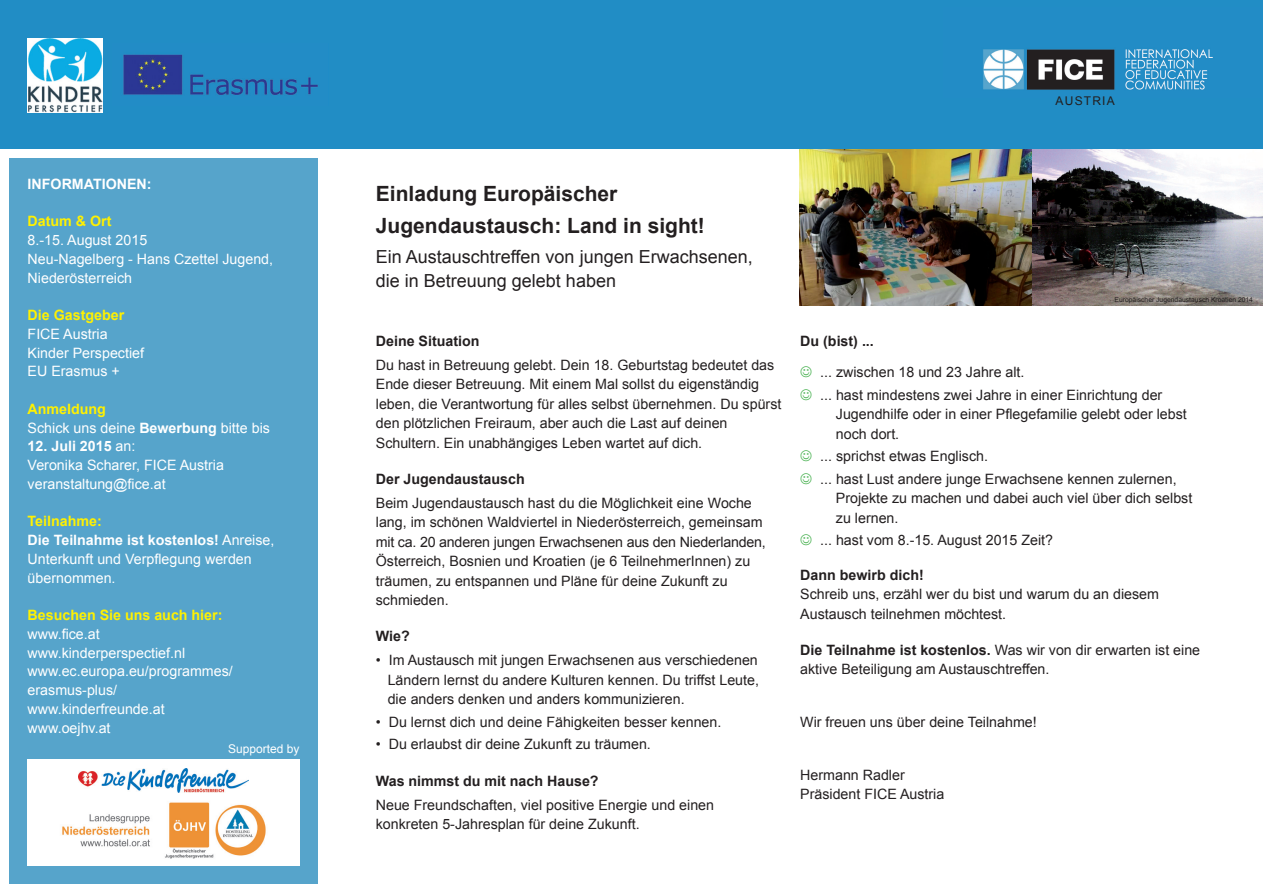
<style>
.page{position:relative;width:1263px;height:893px;background:#fff}
.page>*{position:absolute;margin:0;border:0;box-sizing:border-box;transform-origin:0 0}
.t1{font:700 21px "Arial";color:#231f20}
.t2{font:18px "Arial";color:#231f20}
.t3{font:14.25px/19.5px "Arial";color:#231f20}
.t4{font:14.25px/18.8px "Arial";color:#fff}
.t5{font:700 14.25px "Arial";color:#231f20}
.t6{font:700 14.25px "Arial";color:#fff101}
.t7{font:700 14.25px "Arial";color:#fff}
.t8{font:12px "Arial";color:#fff}
.t9{font:12px "Arial";letter-spacing:.1em;color:#231f20}
.t10{font:6.75px "Arial";color:#231f20}
.s1{font-weight:700}
.s2{font-weight:400}
</style>
<div class="page">
<img style="left:800px;top:148px;width:463px;height:157px">
<div style="left:10px;top:158px;width:308px;height:725px;background:#56a4cb"></div>
<div style="left:0;top:0;width:1263px;height:148px;background:#218dc5"></div>
<img style="left:983px;top:49px;width:230px;height:41px">
<img style="left:123px;top:54px;width:195px;height:41px">
<img style="left:28px;top:39px;width:74px;height:74px">
<div style="left:28px;top:759px;width:272px;height:106px;background:#fff"></div>
<img style="left:79px;top:769px;width:169px;height:24px">
<img style="left:62px;top:802px;width:204px;height:57px">
<p class="t7" style="left:28px;top:174px;width:126px">INFORMATIONEN:</p>
<p class="t6" style="left:28px;top:211px;width:85px">Datum &amp; Ort</p>
<p class="t4" style="left:28px;top:231px;width:121px">8.-15. August 2015</p>
<p class="t4" style="left:28px;top:249px;width:247px">Neu-Nagelberg - Hans Czettel Jugend,<br>Niederösterreich</p>
<p class="t6" style="left:28px;top:305px;width:98px">Die Gastgeber</p>
<p class="t4" style="left:28px;top:324px;width:81px">FICE Austria</p>
<p class="t4" style="left:28px;top:343px;width:118px">Kinder Perspectief</p>
<p class="t4" style="left:28px;top:362px;width:94px">EU Erasmus +</p>
<p class="t6" style="left:28px;top:399px;width:80px">Anmeldung</p>
<p class="t4" style="left:28px;top:418px;width:244px">Schick uns deine <span class="s1">Bewerbung</span> bitte bis</p>
<p class="t7" style="left:28px;top:436px;width:109px">12. Juli 2015 <span class="s2">an:</span></p>
<p class="t4" style="left:28px;top:456px;width:198px">Veronika Scharer, FICE Austria</p>
<p class="t4" style="left:28px;top:474px;width:140px">veranstaltung@fice.at</p>
<p class="t6" style="left:28px;top:511px;width:76px">Teilnahme:</p>
<p class="t7" style="left:28px;top:530px;width:248px">Die Teilnahme ist kostenlos! <span class="s2">Anreise,</span></p>
<p class="t4" style="left:28px;top:549px;width:226px">Unterkunft und Verpflegung werden</p>
<p class="t4" style="left:28px;top:568px;width:89px">übernommen.</p>
<p class="t6" style="left:28px;top:605px;width:196px">Besuchen Sie uns auch hier:</p>
<p class="t4" style="left:28px;top:624px;width:74px">www.fice.at</p>
<p class="t4" style="left:28px;top:643px;width:159px">www.kinderperspectief.nl</p>
<p class="t4" style="left:28px;top:662px;width:207px">www.ec.europa.eu/programmes/</p>
<p class="t4" style="left:28px;top:681px;width:91px">erasmus-plus/</p>
<p class="t4" style="left:28px;top:699px;width:139px">www.kinderfreunde.at</p>
<p class="t4" style="left:28px;top:718px;width:84px">www.oejhv.at</p>
<p class="t8" style="left:228px;top:740px;width:73px">Supported by</p>
<p class="t9" style="left:1055px;top:93px;width:61px">AUSTRIA</p>
<p class="t1" style="left:376px;top:179px;width:243px">Einladung Europäischer</p>
<p class="t1" style="left:376px;top:211px;width:331px">Jugendaustausch: Land in sight!</p>
<p class="t2" style="left:376px;top:244px;width:378px">Ein Austauschtreffen von jungen Erwachsenen,</p>
<p class="t2" style="left:376px;top:268px;width:242px">die in Betreuung gelebt haben</p>
<p class="t5" style="left:376px;top:331px;width:105px">Deine Situation</p>
<p class="t3" style="left:376px;top:355px;width:407px">Du hast in Betreuung gelebt. Dein 18. Geburtstag bedeutet das Ende dieser Betreuung. Mit einem Mal sollst du eigenständig leben, die Verantwortung für alles selbst übernehmen. Du spürst den plötzlichen Freiraum, aber auch die Last auf deinen</p>
<p class="t3" style="left:376px;top:433px;width:328px">Schultern. Ein unabhängiges Leben wartet auf dich.</p>
<p class="t5" style="left:376px;top:469px;width:150px">Der Jugendaustausch</p>
<p class="t3" style="left:376px;top:493px;width:391px">Beim Jugendaustausch hast du die Möglichkeit eine Woche lang, im schönen Waldviertel in Niederösterreich, gemeinsam mit ca. 20 anderen jungen Erwachsenen aus den Niederlanden, Österreich, Bosnien und Kroatien (je 6 TeilnehmerInnen) zu träumen, zu entspannen und Pläne für deine Zukunft zu</p>
<p class="t3" style="left:376px;top:591px;width:74px">schmieden.</p>
<p class="t5" style="left:376px;top:626px;width:35px">Wie?</p>
<p class="t3" style="left:388px;top:651px;width:373px;text-align:justify;text-indent:-12px">• Im Austausch mit jungen Erwachsenen aus verschiedenen Ländern lernst du andere Kulturen kennen. Du triffst Leute, die anders denken und anders kommunizieren.</p>
<p class="t3" style="left:376px;top:712px;width:347px">• Du lernst dich und deine Fähigkeiten besser kennen.</p>
<p class="t3" style="left:376px;top:735px;width:277px">• Du erlaubst dir deine Zukunft zu träumen.</p>
<p class="t5" style="left:376px;top:770px;width:224px">Was nimmst du mit nach Hause?</p>
<p class="t3" style="left:376px;top:795px;width:340px">Neue Freundschaften, viel positive Energie und einen</p>
<p class="t3" style="left:376px;top:814px;width:265px">konkreten 5-Jahresplan für deine Zukunft.</p>
<p class="t10" style="left:1114px;top:295px;width:140px">Europäischer Jugendaustausch Kroatien 2014</p>
<p class="t5" style="left:800px;top:331px;width:75px">Du (bist) ...</p>
<p class="t3" style="left:820px;top:363px;width:206px">... zwischen 18 und 23 Jahre alt.</p>
<p class="t3" style="left:836px;top:385px;width:352px;text-indent:-16px">... hast mindestens zwei Jahre in einer Einrichtung der<br>Jugendhilfe oder in einer Pflegefamilie gelebt oder lebst noch dort.</p>
<p class="t3" style="left:820px;top:447px;width:169px">... sprichst etwas Englisch.</p>
<p class="t3" style="left:836px;top:469px;width:358px;text-indent:-16px">... hast Lust andere junge Erwachsene kennen zulernen,<br>Projekte zu machen und dabei auch viel über dich selbst</p>
<p class="t3" style="left:836px;top:508px;width:64px">zu lernen.</p>
<p class="t3" style="left:820px;top:531px;width:234px">... hast vom 8.-15. August 2015 Zeit?</p>
<p class="t5" style="left:800px;top:565px;width:125px">Dann bewirb dich!</p>
<p class="t3" style="left:800px;top:585px;width:360px">Schreib uns, erzähl wer du bist und warum du an diesem</p>
<p class="t3" style="left:800px;top:604px;width:207px">Austausch teilnehmen möchtest.</p>
<p class="t3" style="left:800px;top:640px;width:401px"><span class="s1">Die Teilnahme ist kostenlos.</span> Was wir von dir erwarten ist eine aktive Beteiligung am Austauschtreffen.</p>
<p class="t3" style="left:800px;top:712px;width:238px">Wir freuen uns über deine Teilnahme!</p>
<p class="t3" style="left:800px;top:765px;width:106px">Hermann Radler</p>
<p class="t3" style="left:800px;top:784px;width:146px">Präsident FICE Austria</p>
</div>
